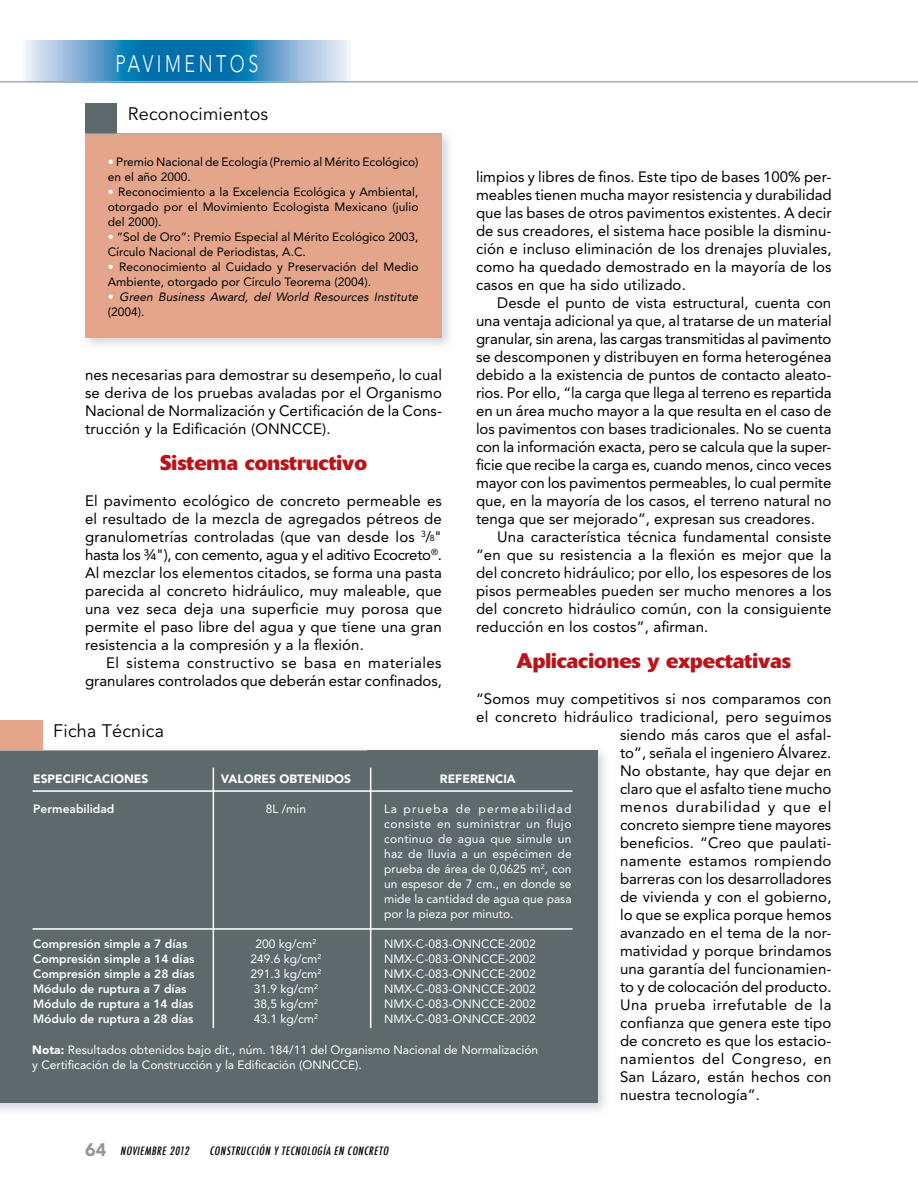
<style>
.page{position:relative;width:918px;height:1188px;background:#fff}
.page>*{position:absolute;margin:0;border:0;box-sizing:border-box;transform-origin:0 0}
.t1{font:300 23.7px "Avenir";letter-spacing:.2em;color:#fff;scale:.75 1}
.t2{font:700 21px "Delta";color:#ba141a}
.t3{font:18px "Avenir";letter-spacing:.01em;color:#000}
.t4{font:15px/18px "Avenir";letter-spacing:.01em;color:#000;text-align:justify}
.t5{font:15px "Avenir";letter-spacing:-.01em;color:#000}
.t6{font:15px "Avenir";letter-spacing:.035em;color:#000}
.t7{font:15px "Avenir";letter-spacing:.04em;color:#000}
.t8{font:15px "Avenir";letter-spacing:.055em;color:#000}
.t9{font:12px/15px "Avenir";color:#fff;text-align:justify}
.t10{font:12px/15px "Avenir";color:#000}
.t11{font:800 12px/15px "Avenir";color:#fff}
.t12{font:italic 12px/15px "Avenir";color:#000}
.t13{font:900 12px "Avenir";color:#fff}
.t14{font:italic 500 condensed 11.25px "Futura";color:#000}
.s1{font-weight:900;color:#fff}
.s2{font-weight:900;font-style:normal;color:#fff}
.s3{font-style:normal}
.s4{font-size:8.7px}
.s5{font-weight:900}
.s6{font-family:"Avenir";font-weight:900;font-style:normal;font-stretch:normal;font-size:18px;color:#939598}
</style>
<div class="page">
<svg style="left:23px;top:40px;width:328px;height:41px;background:#589ec8"></svg>
<hr style="left:0;top:81px;width:918px;height:1px;background:#a5adb9">
<div style="left:80px;top:129px;width:376px;height:223px;background:#a5adb9;opacity:.5"></div>
<div style="left:85px;top:134px;width:357px;height:204px;background:#e4a58a"></div>
<div style="left:0;top:746px;width:611px;height:370px;background:#a5adb9;opacity:.5"></div>
<div style="left:0;top:750px;width:598px;height:353px;background:#5e696c"></div>
<div style="left:85px;top:103px;width:32px;height:31px;background:#5e696c"></div>
<div style="left:0;top:720px;width:42px;height:30px;background:#e4a58a"></div>
<hr style="left:85px;top:134px;width:357px;height:1px;background:#a5adb9">
<hr style="left:0;top:750px;width:367px;height:1px;background:#a5adb9">
<hr style="left:33px;top:790px;width:540px;height:2px;background:#fff">
<hr style="left:33px;top:928px;width:540px;height:2px;background:#fff">
<hr style="left:213px;top:768px;width:1px;height:260px;background:#fff">
<hr style="left:370px;top:768px;width:1px;height:260px;background:#fff">
<h1 class="t1" style="left:115px;top:50px;width:192px">PAVIMENTOS</h1>
<p class="t3" style="left:128px;top:104px;width:142px">Reconocimientos</p>
<p class="t10" style="left:108px;top:154px;width:312px"><span class="s1">•</span> Premio Nacional de Ecología (Premio al Mérito Ecológico) en el año 2000.</p>
<p class="t10" style="left:108px;top:184px;width:312px;text-align:justify"><span class="s1">•</span> Reconocimiento a la Excelencia Ecológica y Ambiental, otorgado por el Movimiento Ecologista Mexicano (julio del 2000).</p>
<p class="t10" style="left:108px;top:229px;width:312px"><span class="s1">•</span> “Sol de Oro”: Premio Especial al Mérito Ecológico 2003,<br>Círculo Nacional de Periodistas, A.C.</p>
<p class="t10" style="left:108px;top:259px;width:312px"><span class="s1">•</span> Reconocimiento al Cuidado y Preservación del Medio<br>Ambiente, otorgado por Círculo Teorema (2004).</p>
<p class="t12" style="left:108px;top:289px;width:314px"><span class="s2">•</span> Green Business Award, del World Resources Institute <span class="s3">(2004).</span></p>
<p class="t4" style="left:476px;top:167px;width:357px">limpios y libres de finos. Este tipo de bases 100% per&shy;meables tienen mucha mayor resistencia y durabilidad que las bases de otros pavimentos existentes. A decir de sus creadores, el sistema hace posible la disminu&shy;ción e incluso eliminación de los drenajes pluviales, como ha quedado demostrado en la mayoría de los casos en que ha sido utilizado.</p>
<p class="t4" style="left:476px;top:293px;width:357px;text-indent:21px">Desde el punto de vista estructural, cuenta con una ventaja adicional ya que, al tratarse de un material granular, sin arena, las cargas transmitidas al pavimento se descomponen y distribuyen en forma heterogénea debido a la existencia de puntos de contacto aleato&shy;rios. Por ello, “la carga que llega al terreno es repartida en un área mucho mayor a la que resulta en el caso de los pavimentos con bases tradicionales. No se cuenta con la información exacta, pero se calcula que la super&shy;ficie que recibe la carga es, cuando menos, cinco veces mayor con los pavimentos permeables, lo cual permite que, en la mayoría de los casos, el terreno natural no tenga que ser mejorado”, expresan sus creadores.</p>
<p class="t4" style="left:476px;top:527px;width:357px;text-indent:21px">Una característica técnica fundamental consiste “en que su resistencia a la flexión es mejor que la del concreto hidráulico; por ello, los espesores de los pisos permeables pueden ser mucho menores a los del concreto hidráulico común, con la consiguiente reducción en los costos”, afirman.</p>
<h2 class="t2" style="left:517px;top:647px;width:276px">Aplicaciones y expectativas</h2>
<p class="t4" style="left:476px;top:689px;width:357px">“Somos muy competitivos si nos comparamos con</p>
<p class="t4" style="left:476px;top:707px;width:357px">el concreto hidráulico tradicional, pero seguimos</p>
<p class="t4" style="left:620px;top:725px;width:213px">siendo más caros que el asfal-</p>
<p class="t4" style="left:620px;top:743px;width:213px">to”, señala el ingeniero Álvarez.</p>
<p class="t4" style="left:620px;top:761px;width:213px">No obstante, hay que dejar en</p>
<p class="t4" style="left:620px;top:779px;width:213px">claro que el asfalto tiene mucho</p>
<p class="t8" style="left:620px;top:798px;width:213px">menos durabilidad y que el</p>
<p class="t4" style="left:620px;top:815px;width:213px">concreto siempre tiene mayores</p>
<p class="t4" style="left:620px;top:833px;width:213px">beneficios. “Creo que paulati-</p>
<p class="t4" style="left:620px;top:851px;width:213px">namente estamos rompiendo</p>
<p class="t4" style="left:620px;top:869px;width:213px">barreras con los desarrolladores</p>
<p class="t4" style="left:620px;top:887px;width:213px">de vivienda y con el gobierno,</p>
<p class="t4" style="left:620px;top:905px;width:213px">lo que se explica porque hemos</p>
<p class="t4" style="left:620px;top:923px;width:213px">avanzado en el tema de la nor-</p>
<p class="t4" style="left:620px;top:941px;width:213px">matividad y porque brindamos</p>
<p class="t4" style="left:620px;top:959px;width:213px">una garantía del funcionamien-</p>
<p class="t5" style="left:620px;top:978px;width:213px">to y de colocación del producto.</p>
<p class="t6" style="left:620px;top:996px;width:213px">Una prueba irrefutable de la</p>
<p class="t4" style="left:620px;top:1013px;width:213px">confianza que genera este tipo</p>
<p class="t4" style="left:620px;top:1031px;width:213px">de concreto es que los estacio-</p>
<p class="t7" style="left:620px;top:1050px;width:213px">namientos del Congreso, en</p>
<p class="t4" style="left:620px;top:1067px;width:213px">San Lázaro, están hechos con</p>
<p class="t4" style="left:620px;top:1085px;width:141px">nuestra tecnología”.</p>
<p class="t4" style="left:85px;top:366px;width:359px">nes necesarias para demostrar su desempeño, lo cual se deriva de los pruebas avaladas por el Organismo Nacional de Normalización y Certificación de la Cons&shy;trucción y la Edificación (ONNCCE).</p>
<h2 class="t2" style="left:160px;top:450px;width:209px">Sistema constructivo</h2>
<p class="t4" style="left:85px;top:492px;width:359px">El pavimento ecológico de concreto permeable es el resultado de la mezcla de agregados pétreos de granulometrías controladas (que van desde los <sup>3</sup>/<span class="s4">8</span>" hasta los ¾"), con cemento, agua y el aditivo Ecocreto<sup>®</sup>.<br>Al mezclar los elementos citados, se forma una pasta parecida al concreto hidráulico, muy maleable, que una vez seca deja una superficie muy porosa que permite el paso libre del agua y que tiene una gran resistencia a la compresión y a la flexión.</p>
<p class="t4" style="left:85px;top:654px;width:359px;text-align:right">El sistema constructivo se basa en materiales granulares controlados que deberán estar confinados,</p>
<p class="t3" style="left:53px;top:720px;width:112px">Ficha Técnica</p>
<p class="t13" style="left:221px;top:771px;width:132px">VALORES OBTENIDOS</p>
<p class="t9" style="left:266px;top:801px;width:42px">8L /min</p>
<p class="t13" style="left:440px;top:771px;width:77px">REFERENCIA</p>
<p class="t9" style="left:384px;top:801px;width:189px">La prueba de permeabilidad consiste en suministrar un flujo continuo de agua que simule un haz de lluvia a un espécimen de prueba de área de 0,0625 m<sup>2</sup>, con un espesor de 7 cm., en donde se mide la cantidad de agua que pasa por la pieza por minuto.</p>
<p class="t9" style="left:384px;top:936px;width:153px">NMX-C-083-ONNCCE-2002<br>NMX-C-083-ONNCCE-2002<br>NMX-C-083-ONNCCE-2002<br>NMX-C-083-ONNCCE-2002<br>NMX-C-083-ONNCCE-2002<br>NMX-C-083-ONNCCE-2002</p>
<p class="t13" style="left:33px;top:771px;width:117px">ESPECIFICACIONES</p>
<p class="t11" style="left:33px;top:801px;width:83px">Permeabilidad</p>
<p class="t11" style="left:33px;top:936px;width:163px">Compresión simple a 7 días<br>Compresión simple a 14 días<br>Compresión simple a 28 días<br>Módulo de ruptura a 7 días<br>Módulo de ruptura a 14 días<br>Módulo de ruptura a 28 días</p>
<p class="t9" style="left:250px;top:936px;width:73px;text-align:center">200 kg/cm<sup>2<br></sup>249.6 kg/cm<sup>2<br></sup>291.3 kg/cm<sup>2<br></sup>31.9 kg/cm<sup>2<br></sup>38,5 kg/cm<sup>2<br></sup>43.1 kg/cm<sup>2</sup></p>
<p class="t9" style="left:32px;top:1043px;width:507px"><span class="s5">Nota:</span> Resultados obtenidos bajo dit., núm. 184/11 del Organismo Nacional de Normalización y Certificación de la Construcción y la Edificación (ONNCCE).</p>
<p class="t14" style="left:85px;top:1143px;width:108px"><span class="s6">6 4</span> NOVIEMBRE 2012</p>
<p class="t14" style="left:209px;top:1143px;width:183px">CONSTRUCCIÓN Y TECNOLOGÍA EN CONCRETO</p>
</div>
